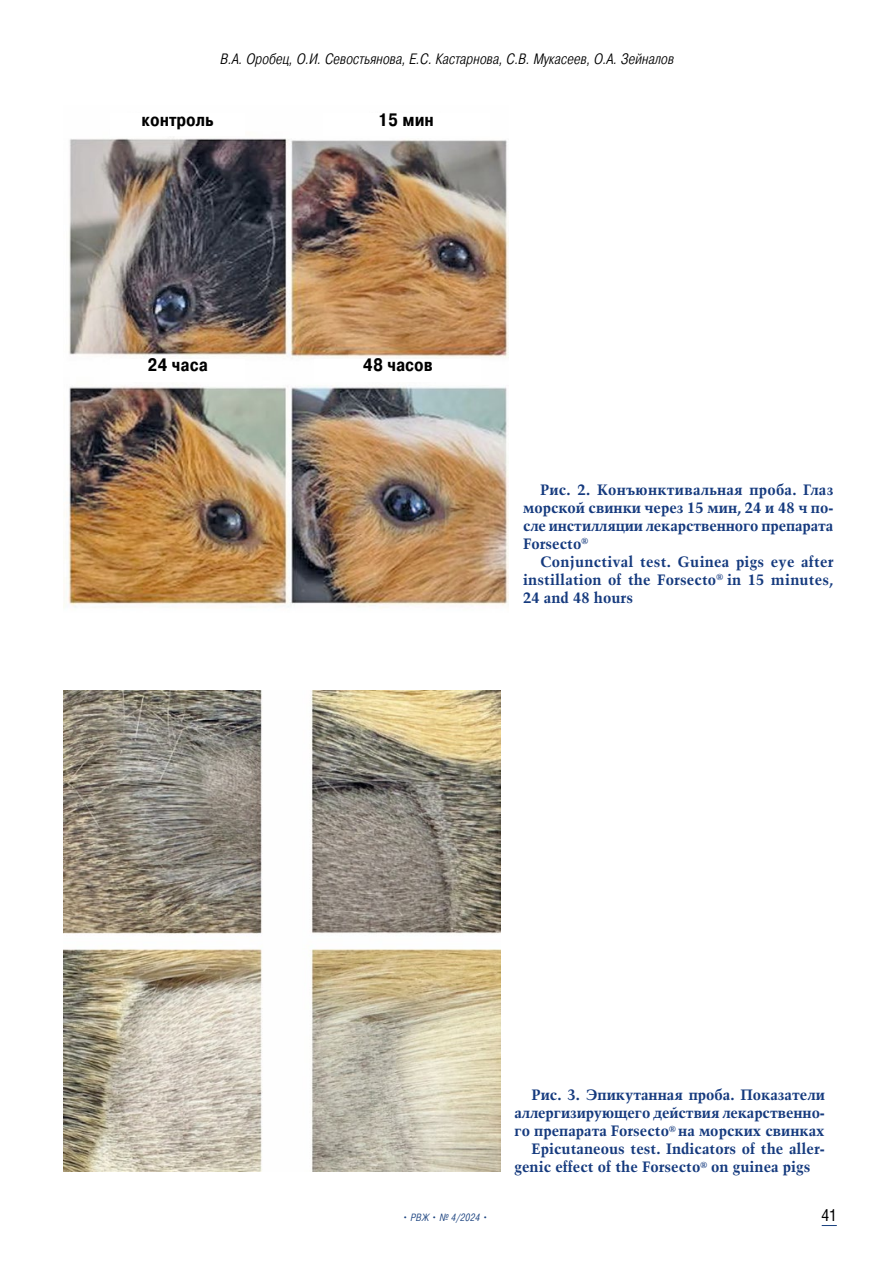
<style>
.page{position:relative;width:893px;height:1263px;background:#fff}
.page>*{position:absolute;margin:0;border:0;box-sizing:border-box;transform-origin:0 0}
.t1{font:700 18px "Pragmatica Cond";color:#000}
.t2{font:16.5px "Helios Cond";color:#000}
.t3{font:700 15px/18px "Talisman";color:#153a7e;text-align:justify}
.t4{font:italic 300 15px "Pragmatica Cond";color:#000}
.t5{font:italic 300 10.5px "Pragmatica Cond";letter-spacing:.02em;color:#18407e}
</style>
<div class="page">
<svg style="left:822px;top:1225px;width:15px;height:1px"></svg>
<img style="left:64px;top:137px;width:445px;height:471px">
<img style="left:64px;top:690px;width:436px;height:481px">
<div style="left:111px;top:359px;width:134px;height:22px;background:#fff"></div>
<div style="left:315px;top:359px;width:166px;height:22px;background:#fff"></div>
<p class="t4" style="left:220px;top:50px;width:455px">В.А. Оробец, О.И. Севостьянова, Е.С. Кастарнова, С.В. Мукасеев, О.А. Зейналов</p>
<p class="t1" style="left:142px;top:109px;width:74px">контроль</p>
<p class="t1" style="left:147px;top:354px;width:62px">24 часа</p>
<p class="t1" style="left:378px;top:109px;width:57px">15 мин</p>
<p class="t1" style="left:363px;top:354px;width:71px">48 часов</p>
<p class="t3" style="left:523px;top:481px;width:312px;text-indent:17px">Рис. 2. Конъюнктивальная проба. Глаз морской свинки через 15 мин, 24 и 48 ч по&shy;сле инстилляции лекарственного препарата Forsecto<sup>®</sup></p>
<p class="t3" style="left:523px;top:553px;width:312px;text-indent:17px">Conjunctival test. Guinea pigs eye after instillation of the Forsecto<sup>®</sup> in 15 minutes, 24 and 48 hours</p>
<p class="t3" style="left:531px;top:1086px;width:295px">Рис. 3. Эпикутанная проба. Показатели</p>
<p class="t3" style="left:514px;top:1104px;width:312px">аллергизирующего действия лекарственно-</p>
<p class="t3" style="left:514px;top:1122px;width:311px">го препарата Forsecto<sup>®</sup> на морских свинках</p>
<p class="t3" style="left:531px;top:1140px;width:295px">Epicutaneous test. Indicators of the aller-</p>
<p class="t3" style="left:514px;top:1158px;width:297px">genic effect of the Forsecto<sup>®</sup> on guinea pigs</p>
<p class="t5" style="left:403px;top:1211px;width:86px">• РВЖ • № 4/2024 •</p>
<p class="t2" style="left:821px;top:1205px;width:17px">41</p>
</div>
